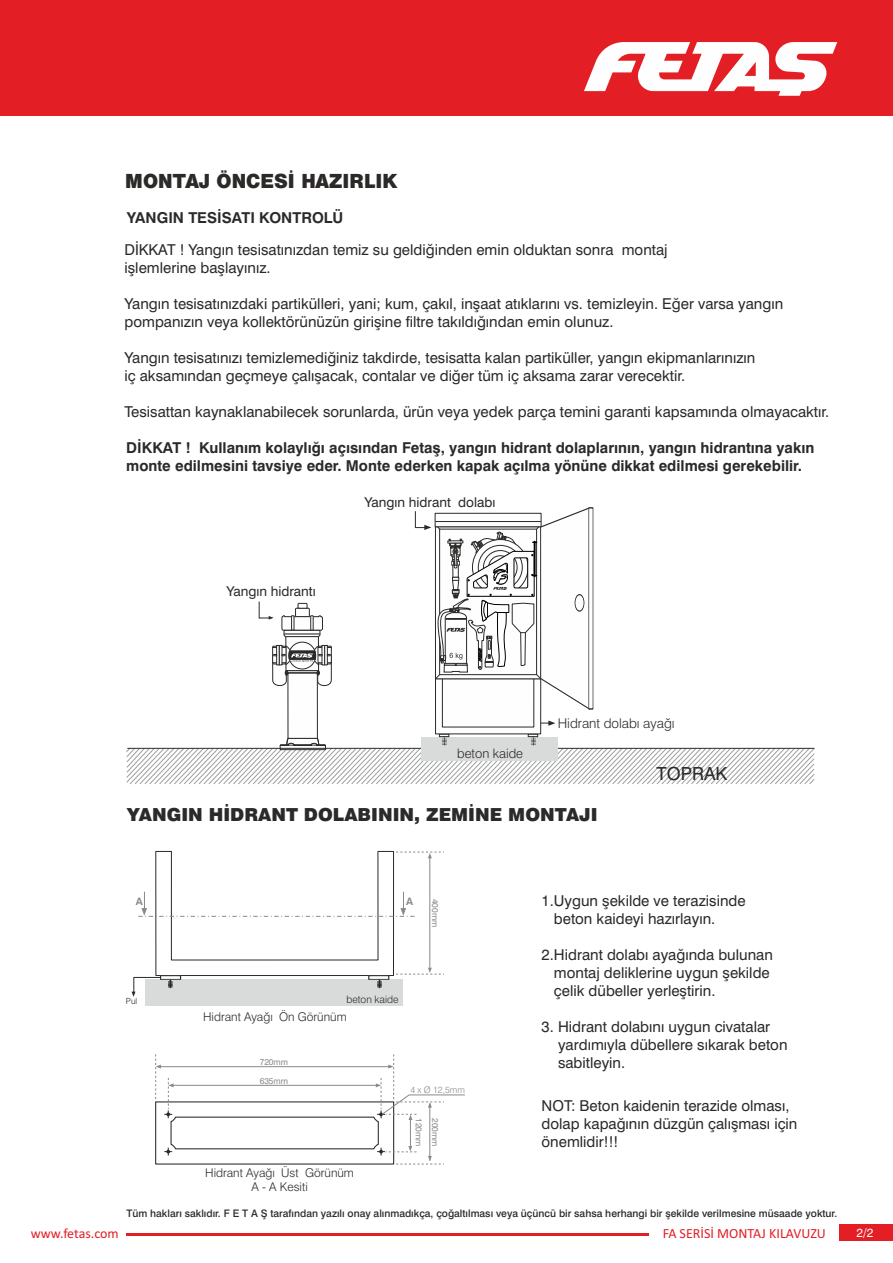
<style>
.page{position:relative;width:893px;height:1263px;background:#fff}
.page>*{position:absolute;margin:0;border:0;box-sizing:border-box;transform-origin:0 0}
.t1{font:900 18px "Swiss 721 BT";color:#2b2a29}
.t2{font:18px "Swiss 721 BT Black No 2";color:#2b2a29}
.t3{font:18px "Swiss 721 BT";color:#2b2a29}
.t4{font:15px/18px "Swiss 721 BT";color:#2b2a29}
.t5{font:700 15px/18px "Swiss 721 BT";color:#2b2a29}
.t6{font:13.95px "Calibri";color:#e31e24}
.t7{font:13.5px "Swiss 721 BT";color:#2b2a29}
.t8{font:300 13.5px "Swiss 721 BT";color:#2b2a29}
.t9{font:300 13.05px "Swiss 721 BT";color:#2b2a29}
.t10{font:300 12px/13.6px "Swiss 721 BT";color:#2b2a29;text-align:center}
.t11{font:12px "Swiss 721 BT";color:#fefefe}
.t12{font:500 10.35px "Swiss 721 BT";color:#2b2a29}
.t13{font:300 10.35px "Swiss 721 BT";color:#2b2a29}
.t14{font:700 10.35px "Swiss 721 BT";color:#898989}
.t15{font:300 9px "Swiss 721 BT";color:#898989}
.t16{font:8.4px "Swiss 721 BT";color:#898989}
.t17{font:300 8.4px "Swiss 721 BT";color:#2b2a29}
</style>
<div class="page">
<div style="left:0;top:0;width:893px;height:115px;background:#e31e24"></div>
<svg style="left:584px;top:42px;width:253px;height:54px"></svg>
<div style="left:145px;top:979px;width:258px;height:27px;background:#d9dada"></div>
<div style="left:171px;top:1116px;width:208px;height:33px;border:1px solid #2b2a29;border-radius:4px"></div>
<svg style="left:164px;top:1148px;width:8px;height:7px"></svg>
<hr style="left:430px;top:1103px;width:1px;height:58px;background:#898989">
<svg style="left:377px;top:1146px;width:67px;height:19px"></svg>
<hr style="left:410px;top:1118px;width:1px;height:32px;background:#898989">
<hr style="left:160px;top:1066px;width:231px;height:1px;background:#898989">
<hr style="left:171px;top:1085px;width:206px;height:1px;background:#898989">
<svg style="left:155px;top:1054px;width:19px;height:64px"></svg>
<svg style="left:376px;top:1054px;width:89px;height:66px"></svg>
<svg style="left:132px;top:851px;width:312px;height:146px"></svg>
<hr style="left:430px;top:858px;width:1px;height:110px;background:#898989">
<div style="left:839px;top:1224px;width:54px;height:16px;background:#e31e24"></div>
<hr style="left:126px;top:1233px;width:523px;height:2px;background:#e31e24">
<svg style="left:126px;top:507px;width:689px;height:277px"></svg>
<p class="t2" style="left:125px;top:174px;width:274px">MONTAJ ÖNCESİ HAZIRLIK</p>
<p class="t5" style="left:127px;top:210px;width:218px">YANGIN TESİSATI KONTROLÜ</p>
<p class="t4" style="left:125px;top:242px;width:545px">DİKKAT ! Yangın tesisatınızdan temiz su geldiğinden emin olduktan sonra montaj işlemlerine başlayınız.</p>
<p class="t4" style="left:125px;top:296px;width:660px">Yangın tesisatınızdaki partikülleri, yani; kum, çakıl, inşaat atıklarını vs. temizleyin. Eğer varsa yangın pompanızın veya kollektörünüzün girişine filtre takıldığından emin olunuz.</p>
<p class="t4" style="left:125px;top:350px;width:632px">Yangın tesisatınızı temizlemediğiniz takdirde, tesisatta kalan partiküller, yangın ekipmanlarınızın iç aksamından geçmeye çalışacak, contalar ve diğer tüm iç aksama zarar verecektir.</p>
<p class="t4" style="left:125px;top:404px;width:706px">Tesisattan kaynaklanabilecek sorunlarda, ürün veya yedek parça temini garanti kapsamında olmayacaktır.</p>
<p class="t5" style="left:126px;top:440px;width:690px">DİKKAT ! Kullanım kolaylığı açısından Fetaş, yangın hidrant dolaplarının, yangın hidrantına yakın monte edilmesini tavsiye eder. Monte ederken kapak açılma yönüne dikkat edilmesi gerekebilir.</p>
<p class="t7" style="left:226px;top:585px;width:91px">Yangın hidrantı</p>
<p class="t7" style="left:364px;top:497px;width:132px">Yangın hidrant dolabı</p>
<p class="t9" style="left:457px;top:748px;width:68px">beton kaide</p>
<p class="t8" style="left:558px;top:717px;width:118px">Hidrant dolabı ayağı</p>
<p class="t3" style="left:656px;top:766px;width:72px">TOPRAK</p>
<p class="t1" style="left:127px;top:807px;width:472px">YANGIN HİDRANT DOLABININ, ZEMİNE MONTAJI</p>
<p class="t16" style="left:439px;top:898px;width:30px;rotate:90deg">400mm</p>
<p class="t4" style="left:554px;top:893px;width:193px;text-indent:-12px">1.Uygun şekilde ve terazisinde beton kaideyi hazırlayın.</p>
<p class="t4" style="left:554px;top:947px;width:221px;text-indent:-12px">2.Hidrant dolabı ayağında bulunan montaj deliklerine uygun şekilde çelik dübeller yerleştirin.</p>
<p class="t4" style="left:558px;top:1019px;width:231px;text-indent:-16px">3. Hidrant dolabını uygun civatalar yardımıyla dübellere sıkarak beton sabitleyin.</p>
<p class="t4" style="left:542px;top:1098px;width:257px">NOT: Beton kaidenin terazide olması, dolap kapağının düzgün çalışması için önemlidir!!!</p>
<p class="t14" style="left:136px;top:897px;width:9px">A</p>
<p class="t14" style="left:406px;top:897px;width:9px">A</p>
<p class="t17" style="left:126px;top:998px;width:13px">Pul</p>
<p class="t13" style="left:346px;top:995px;width:54px">beton kaide</p>
<p class="t10" style="left:203px;top:1011px;width:145px">Hidrant Ayağı Ön Görünüm</p>
<p class="t16" style="left:260px;top:1058px;width:30px">720mm</p>
<p class="t16" style="left:260px;top:1077px;width:30px">635mm</p>
<p class="t15" style="left:410px;top:1086px;width:56px">4 x Ø 12,5mm</p>
<p class="t16" style="left:422px;top:1118px;width:30px;rotate:90deg">120mm</p>
<p class="t16" style="left:439px;top:1118px;width:30px;rotate:90deg">200mm</p>
<p class="t10" style="left:205px;top:1167px;width:150px">Hidrant Ayağı Üst Görünüm<br>A - A Kesiti</p>
<p class="t12" style="left:126px;top:1209px;width:712px">Tüm hakları saklıdır. F E T A Ş tarafından yazılı onay alınmadıkça, çoğaltılması veya üçüncü bir sahsa herhangi bir şekilde verilmesine müsaade yoktur.</p>
<p class="t6" style="left:31px;top:1228px;width:90px">www.fetas.com</p>
<p class="t6" style="left:663px;top:1227px;width:165px">FA SERİSİ MONTAJ KILAVUZU</p>
<p class="t11" style="left:856px;top:1227px;width:18px">2/2</p>
</div>
